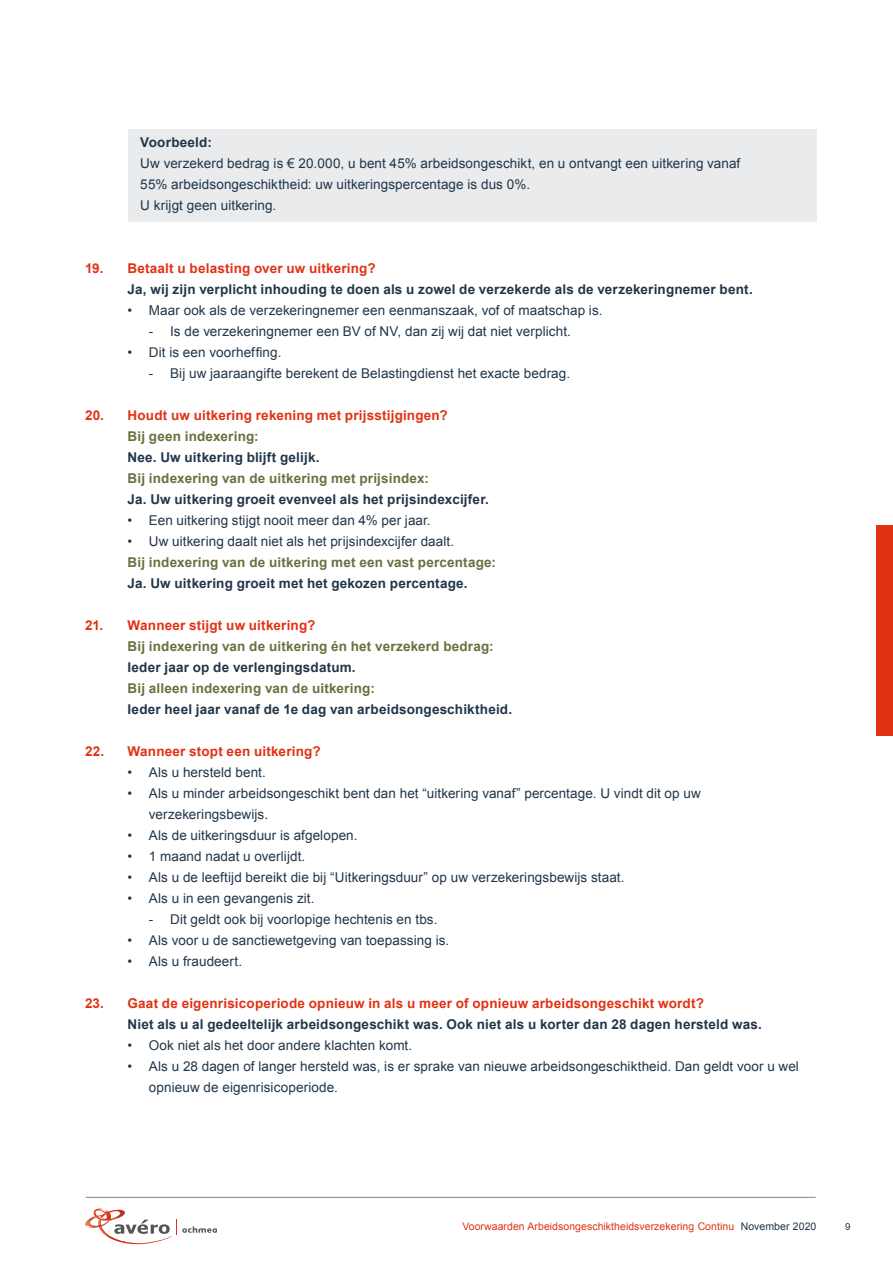
<style>
.page{position:relative;width:893px;height:1263px;background:#fff}
.page>*{position:absolute;margin:0;border:0;box-sizing:border-box;transform-origin:0 0}
.t1{font:13.5px/21px "Arial";letter-spacing:.005em;color:#213649}
.t2{font:700 13.5px "Arial";letter-spacing:.015em;color:#213649}
.t3{font:700 13.5px "Arial";letter-spacing:.015em;color:#e13214}
.t4{font:700 13.5px "Arial";letter-spacing:.01em;color:#677240}
.t5{font:10.5px "Arial";letter-spacing:.005em;color:#e13214}
.t6{font:9.75px "Arial";color:#213649}
.s1{color:#213649}
</style>
<div class="page">
<div style="left:876px;top:525px;width:17px;height:210px;background:#e13214"></div>
<hr style="left:86px;top:1197px;width:730px;height:1px;background:#7a8692">
<svg style="left:85px;top:1208px;width:132px;height:36px"></svg>
<div style="left:128px;top:129px;width:688px;height:29px;background:#e9ebed"></div>
<div style="left:128px;top:150px;width:688px;height:50px;background:#e9ebed"></div>
<div style="left:128px;top:192px;width:688px;height:29px;background:#e9ebed"></div>
<p class="t2" style="left:140px;top:133px;width:73px">Voorbeeld:</p>
<p class="t1" style="left:140px;top:153px;width:602px">Uw verzekerd bedrag is € 20.000, u bent 45% arbeidsongeschikt, en u ontvangt een uitkering vanaf<br>55% arbeidsongeschiktheid: uw uitkeringspercentage is dus 0%.<br>U krijgt geen uitkering.</p>
<p class="t3" style="left:85px;top:259px;width:292px">19. Betaalt u belasting over uw uitkering?</p>
<p class="t2" style="left:128px;top:280px;width:627px">Ja, wij zijn verplicht inhouding te doen als u zowel de verzekerde als de verzekeringnemer bent.</p>
<p class="t1" style="left:128px;top:300px;width:477px">• Maar ook als de verzekeringnemer een eenmanszaak, vof of maatschap is.</p>
<p class="t1" style="left:149px;top:321px;width:424px">- Is de verzekeringnemer een BV of NV, dan zij wij dat niet verplicht.</p>
<p class="t1" style="left:128px;top:342px;width:155px">• Dit is een voorheffing.</p>
<p class="t1" style="left:149px;top:363px;width:423px">- Bij uw jaaraangifte berekent de Belastingdienst het exacte bedrag.</p>
<p class="t3" style="left:85px;top:406px;width:364px">20. Houdt uw uitkering rekening met prijsstijgingen?</p>
<p class="t4" style="left:128px;top:427px;width:133px">Bij geen indexering:</p>
<p class="t2" style="left:128px;top:448px;width:193px">Nee. Uw uitkering blijft gelijk.</p>
<p class="t4" style="left:128px;top:469px;width:303px">Bij indexering van de uitkering met prijsindex:</p>
<p class="t2" style="left:128px;top:490px;width:363px">Ja. Uw uitkering groeit evenveel als het prijsindexcijfer.</p>
<p class="t1" style="left:128px;top:510px;width:305px">• Een uitkering stijgt nooit meer dan 4% per jaar.</p>
<p class="t1" style="left:128px;top:531px;width:328px">• Uw uitkering daalt niet als het prijsindexcijfer daalt.</p>
<p class="t4" style="left:128px;top:553px;width:370px">Bij indexering van de uitkering met een vast percentage:</p>
<p class="t2" style="left:128px;top:574px;width:341px">Ja. Uw uitkering groeit met het gekozen percentage.</p>
<p class="t3" style="left:85px;top:616px;width:232px">21. Wanneer stijgt uw uitkering?</p>
<p class="t4" style="left:128px;top:637px;width:368px">Bij indexering van de uitkering én het verzekerd bedrag:</p>
<p class="t2" style="left:128px;top:658px;width:230px">Ieder jaar op de verlengingsdatum.</p>
<p class="t4" style="left:128px;top:679px;width:249px">Bij alleen indexering van de uitkering:</p>
<p class="t2" style="left:128px;top:700px;width:386px">Ieder heel jaar vanaf de 1e dag van arbeidsongeschiktheid.</p>
<p class="t3" style="left:85px;top:742px;width:237px">22. Wanneer stopt een uitkering?</p>
<p class="t1" style="left:128px;top:762px;width:140px">• Als u hersteld bent.</p>
<p class="t1" style="left:149px;top:783px;width:554px;text-indent:-21px">• Als u minder arbeidsongeschikt bent dan het “uitkering vanaf” percentage. U vindt dit op uw verzekeringsbewijs.</p>
<p class="t1" style="left:128px;top:825px;width:231px">• Als de uitkeringsduur is afgelopen.</p>
<p class="t1" style="left:128px;top:846px;width:179px">• 1 maand nadat u overlijdt.</p>
<p class="t1" style="left:128px;top:867px;width:498px">• Als u de leeftijd bereikt die bij “Uitkeringsduur” op uw verzekeringsbewijs staat.</p>
<p class="t1" style="left:128px;top:888px;width:188px">• Als u in een gevangenis zit.</p>
<p class="t1" style="left:149px;top:909px;width:290px">- Dit geldt ook bij voorlopige hechtenis en tbs.</p>
<p class="t1" style="left:128px;top:930px;width:323px">• Als voor u de sanctiewetgeving van toepassing is.</p>
<p class="t1" style="left:128px;top:951px;width:116px">• Als u fraudeert.</p>
<p class="t3" style="left:85px;top:994px;width:620px">23. Gaat de eigenrisicoperiode opnieuw in als u meer of opnieuw arbeidsongeschikt wordt?</p>
<p class="t2" style="left:128px;top:1015px;width:636px">Niet als u al gedeeltelijk arbeidsongeschikt was. Ook niet als u korter dan 28 dagen hersteld was.</p>
<p class="t1" style="left:128px;top:1035px;width:286px">• Ook niet als het door andere klachten komt.</p>
<p class="t1" style="left:149px;top:1056px;width:652px;text-indent:-21px">• Als u 28 dagen of langer hersteld was, is er sprake van nieuwe arbeidsongeschiktheid. Dan geldt voor u wel opnieuw de eigenrisicoperiode.</p>
<p class="t5" style="left:462px;top:1220px;width:355px">Voorwaarden Arbeidsongeschiktheidsverzekering Continu <span class="s1">November 2020</span></p>
<p class="t6" style="left:845px;top:1220px;width:7px">9</p>
</div>
